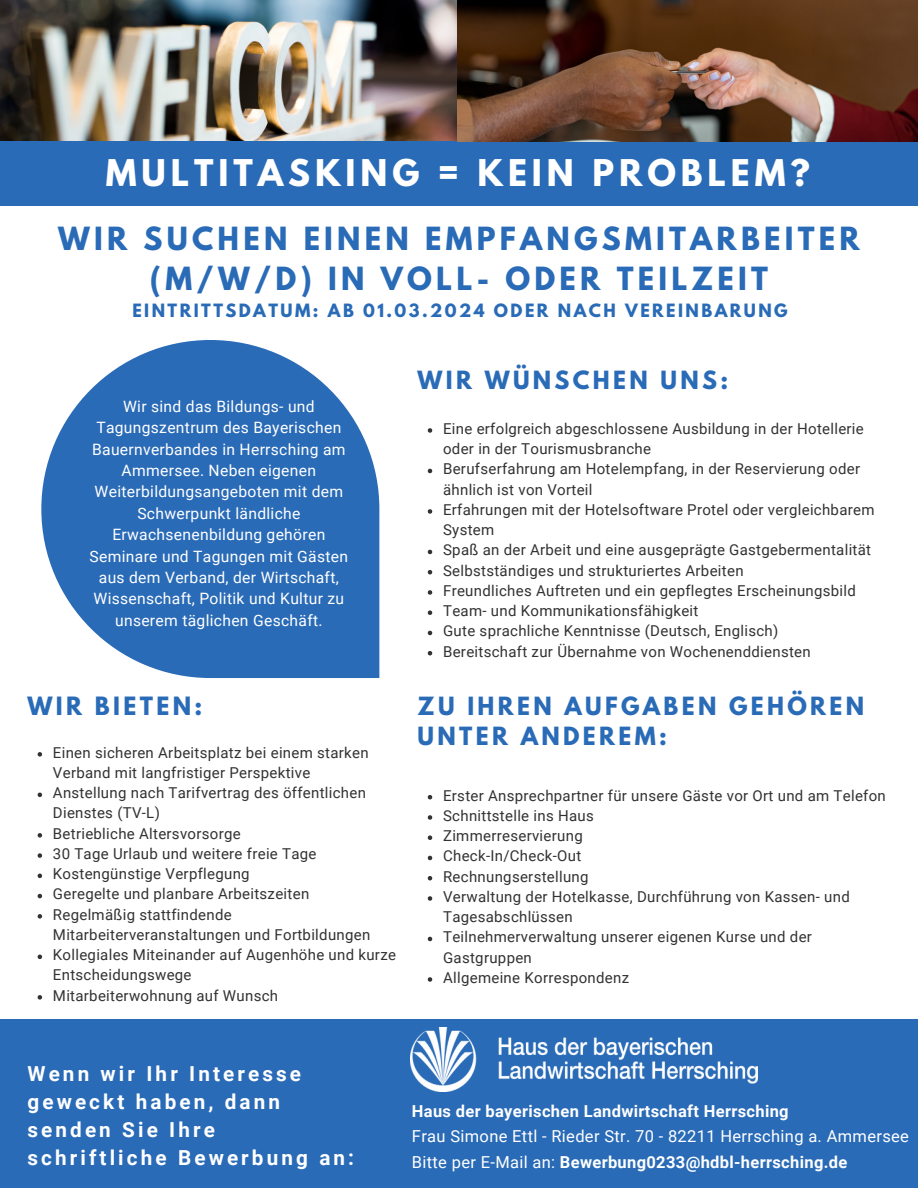
<style>
.page{position:relative;width:918px;height:1188px;background:#fff}
.page>*{position:absolute;margin:0;border:0;box-sizing:border-box;transform-origin:0 0}
.t1{font:700 32.7px "League Spartan";letter-spacing:.15em;color:#fff}
.t2{font:700 28.35px/39.3px "League Spartan";letter-spacing:.15em;color:#2a6bb7;text-align:center}
.t3{font:700 22.35px "League Spartan";letter-spacing:.15em;color:#2a6bb7}
.t4{font:700 22.2px/30px "League Spartan";letter-spacing:.15em;color:#2a6bb7}
.t5{font:700 20.7px/28.2px "Roboto";letter-spacing:.15em;color:#fff}
.t6{font:700 16.5px "Roboto";letter-spacing:.02em;color:#fff}
.t7{font:16.5px "Roboto";letter-spacing:.02em;color:#fff}
.t8{font:700 16.2px "League Spartan";letter-spacing:.15em;color:#2a6bb7}
.t9{font:15.6px/21.3px "Roboto";letter-spacing:.02em;color:#fff;text-align:center}
.t10{font:15px/20.2px "Roboto";letter-spacing:.02em;color:#323232}
.s1{font-weight:400}
</style>
<div class="page">
<img style="left:0;top:0;width:918px;height:141px">
<div style="left:0;top:1019px;width:918px;height:169px;background:#2a6bb7"></div>
<div style="left:0;top:141px;width:918px;height:65px;background:#2a6bb7"></div>
<img style="left:411px;top:1027px;width:346px;height:64px">
<svg style="left:41px;top:340px;width:338px;height:338px;fill:#2a6bb7"></svg>
<svg style="left:428px;top:795px;width:4px;height:4px"></svg>
<svg style="left:428px;top:815px;width:4px;height:5px"></svg>
<svg style="left:428px;top:835px;width:4px;height:5px"></svg>
<svg style="left:428px;top:856px;width:4px;height:4px"></svg>
<svg style="left:428px;top:876px;width:4px;height:4px"></svg>
<svg style="left:428px;top:896px;width:4px;height:5px"></svg>
<svg style="left:428px;top:937px;width:4px;height:4px"></svg>
<svg style="left:428px;top:977px;width:4px;height:5px"></svg>
<svg style="left:428px;top:428px;width:4px;height:5px"></svg>
<svg style="left:428px;top:469px;width:4px;height:4px"></svg>
<svg style="left:428px;top:509px;width:4px;height:5px"></svg>
<svg style="left:428px;top:550px;width:4px;height:4px"></svg>
<svg style="left:428px;top:570px;width:4px;height:4px"></svg>
<svg style="left:428px;top:590px;width:4px;height:5px"></svg>
<svg style="left:428px;top:610px;width:4px;height:5px"></svg>
<svg style="left:428px;top:631px;width:4px;height:4px"></svg>
<svg style="left:428px;top:651px;width:4px;height:4px"></svg>
<svg style="left:38px;top:752px;width:4px;height:5px"></svg>
<svg style="left:38px;top:793px;width:4px;height:4px"></svg>
<svg style="left:38px;top:833px;width:4px;height:5px"></svg>
<svg style="left:38px;top:853px;width:4px;height:5px"></svg>
<svg style="left:38px;top:874px;width:4px;height:4px"></svg>
<svg style="left:38px;top:894px;width:4px;height:4px"></svg>
<svg style="left:38px;top:914px;width:4px;height:5px"></svg>
<svg style="left:38px;top:955px;width:4px;height:4px"></svg>
<svg style="left:38px;top:995px;width:4px;height:5px"></svg>
<p class="t1" style="left:106px;top:157px;width:706px">MULTITASKING = KEIN PROBLEM?</p>
<p class="t2" style="left:58px;top:223px;width:803px">WIR SUCHEN EINEN EMPFANGSMITARBEITER (M/W/D) IN VOLL- ODER TEILZEIT</p>
<p class="t8" style="left:132px;top:302px;width:657px">EINTRITTSDATUM: AB 01.03.2024 ODER NACH VEREINBARUNG</p>
<p class="t9" style="left:90px;top:396px;width:260px">Wir sind das Bildungs- und<br>Tagungszentrum des Bayerischen<br>Bauernverbandes in Herrsching am<br>Ammersee. Neben eigenen<br>Weiterbildungsangeboten mit dem<br>Schwerpunkt ländliche<br>Erwachsenenbildung gehören<br>Seminare und Tagungen mit Gästen aus dem Verband, der Wirtschaft,<br>Wissenschaft, Politik und Kultur zu unserem täglichen Geschäft.</p>
<p class="t3" style="left:27px;top:695px;width:176px">WIR BIETEN:</p>
<p class="t10" style="left:53px;top:742px;width:317px">Einen sicheren Arbeitsplatz bei einem starken<br>Verband mit langfristiger Perspektive</p>
<p class="t10" style="left:53px;top:783px;width:315px">Anstellung nach Tarifvertrag des öffentlichen<br>Dienstes (TV-L)</p>
<p class="t10" style="left:53px;top:823px;width:189px">Betriebliche Altersvorsorge</p>
<p class="t10" style="left:53px;top:844px;width:265px">30 Tage Urlaub und weitere freie Tage</p>
<p class="t10" style="left:53px;top:864px;width:198px">Kostengünstige Verpflegung</p>
<p class="t10" style="left:53px;top:884px;width:258px">Geregelte und planbare Arbeitszeiten</p>
<p class="t10" style="left:53px;top:904px;width:319px">Regelmäßig stattfindende<br>Mitarbeiterveranstaltungen und Fortbildungen</p>
<p class="t10" style="left:53px;top:945px;width:345px">Kollegiales Miteinander auf Augenhöhe und kurze<br>Entscheidungswege</p>
<h4 class="t10" style="left:53px;top:985px;width:227px">Mitarbeiterwohnung auf Wunsch</h4>
<p class="t4" style="left:418px;top:368px;width:312px">WIR WÜNSCHEN UNS:</p>
<p class="t10" style="left:443px;top:419px;width:422px">Eine erfolgreich abgeschlossene Ausbildung in der Hotellerie oder in der Tourismusbranche</p>
<p class="t10" style="left:443px;top:459px;width:418px">Berufserfahrung am Hotelempfang, in der Reservierung oder ähnlich ist von Vorteil</p>
<p class="t10" style="left:443px;top:500px;width:433px">Erfahrungen mit der Hotelsoftware Protel oder vergleichbarem<br>System</p>
<h3 class="t10" style="left:443px;top:540px;width:430px">Spaß an der Arbeit und eine ausgeprägte Gastgebermentalität</h3>
<h5 class="t10" style="left:443px;top:560px;width:302px">Selbstständiges und strukturiertes Arbeiten</h5>
<p class="t10" style="left:443px;top:581px;width:414px">Freundliches Auftreten und ein gepflegtes Erscheinungsbild</p>
<p class="t10" style="left:443px;top:601px;width:257px">Team- und Kommunikationsfähigkeit</p>
<p class="t10" style="left:443px;top:621px;width:337px">Gute sprachliche Kenntnisse (Deutsch, Englisch)</p>
<p class="t10" style="left:443px;top:641px;width:369px">Bereitschaft zur Übernahme von Wochenenddiensten</p>
<h2 class="t4" style="left:418px;top:694px;width:448px">ZU IHREN AUFGABEN GEHÖREN<br>UNTER ANDEREM:</h2>
<h5 class="t10" style="left:443px;top:785px;width:444px">Erster Ansprechpartner für unsere Gäste vor Ort und am Telefon</h5>
<p class="t10" style="left:443px;top:806px;width:152px">Schnittstelle ins Haus</p>
<h3 class="t10" style="left:443px;top:826px;width:141px">Zimmerreservierung</h3>
<p class="t10" style="left:443px;top:846px;width:140px">Check-In/Check-Out</p>
<p class="t10" style="left:443px;top:866px;width:147px">Rechnungserstellung</p>
<p class="t10" style="left:443px;top:887px;width:408px">Verwaltung der Hotelkasse, Durchführung von Kassen- und<br>Tagesabschlüssen</p>
<p class="t10" style="left:443px;top:927px;width:370px">Teilnehmerverwaltung unserer eigenen Kurse und der<br>Gastgruppen</p>
<p class="t10" style="left:443px;top:968px;width:188px">Allgemeine Korrespondenz</p>
<p class="t5" style="left:27px;top:1060px;width:328px">Wenn wir Ihr Interesse geweckt haben, dann senden Sie Ihre schriftliche Bewerbung an:</p>
<p class="t6" style="left:412px;top:1101px;width:378px">Haus der bayerischen Landwirtschaft Herrsching</p>
<p class="t7" style="left:412px;top:1127px;width:499px">Frau Simone Ettl - Rieder Str. 70 - 82211 Herrsching a. Ammersee</p>
<p class="t6" style="left:412px;top:1153px;width:437px"><span class="s1">Bitte per E-Mail an:</span> Bewerbung0233@hdbl-herrsching.de</p>
</div>
